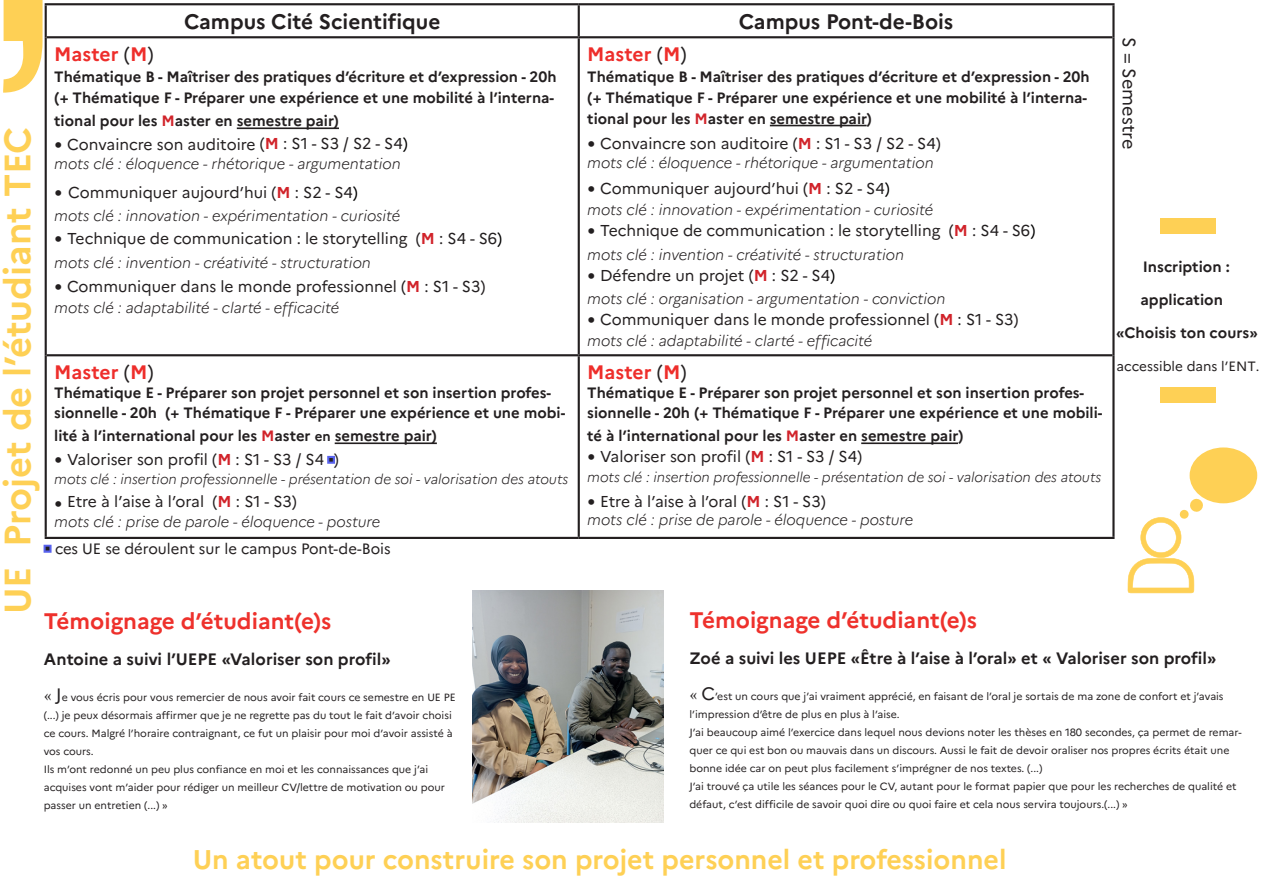
<style>
.page{position:relative;width:1263px;height:893px;background:#fff}
.page>*{position:absolute;margin:0;border:0;box-sizing:border-box;transform-origin:0 0}
.t1{font:700 36.75px "Marianne";color:#fed055}
.t2{font:700 27px "Marianne";color:#fed055}
.t3{font:700 22.5px "Marianne";color:#ee312c}
.t4{font:700 21px "Marianne";color:#231f20}
.t5{font:700 19.5px "Marianne";color:#ee2e2b}
.t6{font:18px "Marianne";color:#231f20}
.t7{font:700 16.5px "Marianne";color:#231f20}
.t8{font:15.75px "Marianne";color:#231f20}
.t9{font:700 15px/21px "Marianne";color:#231f20}
.t10{font:italic 300 15px "Marianne";color:#231f20}
.t11{font:15px "Marianne";color:#231f20}
.t12{font:italic 300 13.8px "Marianne";color:#231f20}
.t13{font:13.5px "Marianne";color:#231f20}
.t14{font:10.5px/18px "Marianne";color:#231f20}
.s1{font-weight:400;color:#231f20}
.s2{color:#d1232a}
.s3{font-family:"Verdana"}
.s4{font-weight:700;color:#d1232a}
.s5{color:#000}
.s6{font-size:13.5px}
.s7{font-family:"Arial";color:#5862ed}
.s8{font-family:"Arial";font-size:16.5px;color:#5862ed}
.s9{font-family:"Minion Pro";font-size:18px}
.s10{font-size:18px}
</style>
<div class="page">
<svg style="left:3px;top:0;width:40px;height:93px"></svg>
<hr style="left:45px;top:3px;width:534px;height:2px;background:#231f20">
<hr style="left:579px;top:3px;width:535px;height:2px;background:#231f20">
<hr style="left:47px;top:36px;width:532px;height:2px;background:#231f20">
<hr style="left:579px;top:36px;width:533px;height:2px;background:#231f20">
<hr style="left:47px;top:354px;width:532px;height:2px;background:#231f20">
<hr style="left:579px;top:354px;width:533px;height:2px;background:#231f20">
<hr style="left:45px;top:537px;width:534px;height:2px;background:#231f20">
<hr style="left:579px;top:537px;width:535px;height:2px;background:#231f20">
<hr style="left:45px;top:5px;width:2px;height:32px;background:#231f20">
<hr style="left:578px;top:5px;width:2px;height:31px;background:#231f20">
<hr style="left:1112px;top:5px;width:2px;height:32px;background:#231f20">
<hr style="left:45px;top:37px;width:2px;height:318px;background:#231f20">
<hr style="left:578px;top:38px;width:2px;height:316px;background:#231f20">
<hr style="left:1112px;top:37px;width:2px;height:318px;background:#231f20">
<hr style="left:45px;top:355px;width:2px;height:182px;background:#231f20">
<hr style="left:578px;top:356px;width:2px;height:181px;background:#231f20">
<hr style="left:1112px;top:355px;width:2px;height:182px;background:#231f20">
<hr style="left:237px;top:127px;width:102px;height:2px;background:#231f20">
<hr style="left:770px;top:125px;width:97px;height:1px;background:#231f20">
<hr style="left:335px;top:442px;width:102px;height:2px;background:#231f20">
<hr style="left:861px;top:442px;width:97px;height:2px;background:#231f20">
<div style="left:1161px;top:218px;width:55px;height:15px;background:#fed055"></div>
<div style="left:1161px;top:387px;width:55px;height:16px;background:#fed055"></div>
<div style="left:1189px;top:447px;width:68px;height:56px;background:#fed055;border-radius:50%"></div>
<svg style="left:1128px;top:498px;width:75px;height:95px"></svg>
<img style="left:472px;top:590px;width:191px;height:233px">
<p class="t4" style="left:184px;top:5px;width:258px">Campus Cité Scientifique</p>
<p class="t4" style="left:739px;top:5px;width:216px">Campus Pont-de-Bois</p>
<p class="t6" style="left:1143px;top:37px;width:114px;rotate:90deg">S = Semestre</p>
<p class="t5" style="left:54px;top:39px;width:101px">Master <span class="s1">(</span>M<span class="s1">)</span></p>
<p class="t9" style="left:54px;top:64px;width:504px">Thématique B - Maîtriser des pratiques d’écriture et d’expression - 20h (+ Thématique F - Préparer une expérience et une mobilité à l’interna-</p>
<p class="t9" style="left:54px;top:109px;width:286px">tional pour les <span class="s2">M</span>aster en semestre pair)</p>
<p class="t8" style="left:54px;top:132px;width:355px"><span class="s3">•</span> Convaincre son auditoire (<span class="s4">M</span> : S1 - S3 / S2 - S4<span class="s5">)</span></p>
<p class="t10" style="left:54px;top:152px;width:348px">mots clé : éloquence - rhétorique - argumentation</p>
<p class="t8" style="left:54px;top:180px;width:305px"><span class="s3">•</span> Communiquer aujourd’hui (<span class="s4">M</span> : S2 - S4<span class="s5">)</span></p>
<p class="t10" style="left:54px;top:204px;width:347px">mots clé : innovation - expérimentation - curiosité</p>
<p class="t8" style="left:54px;top:226px;width:449px"><span class="s3">•</span> Technique de communication : le storytelling (<span class="s4">M</span> : S4 - S6<span class="s5">)</span></p>
<p class="t10" style="left:54px;top:251px;width:318px">mots clé : invention - créativité - structuration</p>
<p class="t8" style="left:54px;top:274px;width:433px"><span class="s3">•</span> Communiquer dans le monde professionnel (<span class="s4">M</span> : S1 - S3)</p>
<p class="t10" style="left:54px;top:296px;width:286px">mots clé : adaptabilité - clarté - efficacité</p>
<p class="t5" style="left:587px;top:39px;width:101px">Master <span class="s1">(</span>M<span class="s1">)</span></p>
<p class="t9" style="left:587px;top:64px;width:504px">Thématique B - Maîtriser des pratiques d’écriture et d’expression - 20h (+ Thématique F - Préparer une expérience et une mobilité à l’interna&shy;tional pour les <span class="s2">M</span>aster en semestre pair)</p>
<p class="t8" style="left:587px;top:131px;width:355px"><span class="s3">•</span> Convaincre son auditoire (<span class="s4">M</span> : S1 - S3 / S2 - S4)</p>
<p class="t10" style="left:587px;top:151px;width:348px">mots clé : éloquence - rhétorique - argumentation</p>
<p class="t8" style="left:587px;top:176px;width:304px"><span class="s3">•</span> Communiquer aujourd’hui (<span class="s4">M</span> : S2 - S4<span class="s5">)</span></p>
<p class="t10" style="left:587px;top:198px;width:347px">mots clé : innovation - expérimentation - curiosité</p>
<p class="t8" style="left:587px;top:218px;width:449px"><span class="s3">•</span> Technique de communication : le storytelling (<span class="s4">M</span> : S4 - S6<span class="s5">)</span></p>
<p class="t10" style="left:587px;top:243px;width:318px">mots clé : invention - créativité - structuration</p>
<p class="t8" style="left:587px;top:263px;width:249px"><span class="s3">•</span> Défendre un projet (<span class="s4">M</span> : S2 - S4<span class="s5">)</span></p>
<p class="t10" style="left:587px;top:287px;width:360px">mots clé : organisation - argumentation - conviction</p>
<p class="t8" style="left:587px;top:308px;width:433px"><span class="s3">•</span> Communiquer dans le monde professionnel (<span class="s4">M</span> : S1 - S3)</p>
<p class="t10" style="left:587px;top:329px;width:286px">mots clé : adaptabilité - clarté - efficacité</p>
<p class="t1" style="left:-11px;top:614px;width:489px;rotate:-90deg">UE Projet de l’étudiant TEC</p>
<p class="t9" style="left:1143px;top:255px;width:88px">Inscription :</p>
<p class="t9" style="left:1140px;top:288px;width:84px">application</p>
<p class="t9" style="left:1116px;top:321px;width:143px">«Choisis ton cours»</p>
<p class="t13" style="left:1116px;top:356px;width:144px">accessible dans l’ENT.</p>
<p class="t5" style="left:54px;top:356px;width:101px">Master <span class="s1">(</span>M<span class="s1">)</span></p>
<p class="t9" style="left:54px;top:382px;width:512px;line-height:19.5px">Thématique E - Préparer son projet personnel et son insertion profes&shy;sionnelle - 20h (+ Thématique F - Préparer une expérience et une mobi-</p>
<p class="t9" style="left:54px;top:424px;width:384px">lité à l’international pour les <span class="s2">M</span>aster <span class="s6">en</span> semestre pair)</p>
<p class="t8" style="left:54px;top:447px;width:286px"><span class="s3">•</span> Valoriser son profil (<span class="s4">M</span> : S1 - S3 / S4 <span class="s7">▪</span>)</p>
<p class="t12" style="left:54px;top:469px;width:516px">mots clé : insertion professionnelle - présentation de soi - valorisation des atouts</p>
<p class="t8" style="left:54px;top:489px;width:244px"><span class="s3">•</span> Etre à l’aise à l’oral (<span class="s4">M</span> : S1 - S3)</p>
<p class="t10" style="left:54px;top:510px;width:327px">mots clé : prise de parole - éloquence - posture</p>
<p class="t5" style="left:587px;top:356px;width:101px">Master <span class="s1">(</span>M<span class="s1">)</span></p>
<p class="t9" style="left:587px;top:382px;width:517px;line-height:19.5px">Thématique E - Préparer son projet personnel et son insertion profes&shy;sionnelle - 20h (+ Thématique F - Préparer une expérience et une mobili-</p>
<p class="t9" style="left:587px;top:424px;width:378px">té à l’international pour les <span class="s2">M</span>aster en semestre pair)</p>
<p class="t8" style="left:587px;top:444px;width:276px"><span class="s3">•</span> Valoriser son profil (<span class="s4">M</span> : S1 - S3 / S4)</p>
<p class="t12" style="left:587px;top:466px;width:516px">mots clé : insertion professionnelle - présentation de soi - valorisation des atouts</p>
<p class="t8" style="left:587px;top:489px;width:240px"><span class="s3">•</span> Etre à l’aise à l’oral (<span class="s4">M</span> : S1 - S3)</p>
<p class="t10" style="left:587px;top:508px;width:327px">mots clé : prise de parole - éloquence - posture</p>
<p class="t11" style="left:45px;top:537px;width:348px"><span class="s8">▪</span> ces UE se déroulent sur le campus Pont-de-Bois</p>
<p class="t3" style="left:689px;top:603px;width:289px">Témoignage d’étudiant(e)s</p>
<p class="t7" style="left:689px;top:646px;width:529px">Zoé a suivi les UEPE «Être à l’aise à l’oral» et « Valoriser son profil»</p>
<p class="t14" style="left:689px;top:687px;width:536px"><span class="s9">«</span> <span class="s10">C</span>’est un cours que j’ai vraiment apprécié, en faisant de l’oral je sortais de ma zone de confort et j’avais l’impression d’être de plus en plus à l’aise.</p>
<p class="t14" style="left:689px;top:723px;width:554px">J’ai beaucoup aimé l’exercice dans lequel nous devions noter les thèses en 180 secondes, ça permet de remar&shy;quer ce qui est bon ou mauvais dans un discours. Aussi le fait de devoir oraliser nos propres écrits était une bonne idée car on peut plus facilement s’imprégner de nos textes. (...)</p>
<p class="t14" style="left:689px;top:777px;width:549px">J’ai trouvé ça utile les séances pour le CV, autant pour le format papier que pour les recherches de qualité et défaut, c’est difficile de savoir quoi dire ou quoi faire et cela nous servira toujours.(...) »</p>
<p class="t2" style="left:193px;top:839px;width:815px">Un atout pour construire son projet personnel et professionnel</p>
<p class="t3" style="left:44px;top:603px;width:289px">Témoignage d’étudiant(e)s</p>
<p class="t7" style="left:44px;top:646px;width:348px">Antoine a suivi l’UEPE «Valoriser son profil»</p>
<p class="t14" style="left:44px;top:687px;width:413px"><span class="s9">«</span> <span class="s10">J</span>e vous écris pour vous remercier de nous avoir fait cours ce semestre en UE PE (...) je peux désormais affirmer que je ne regrette pas du tout le fait d’avoir choisi ce cours. Malgré l’horaire contraignant, ce fut un plaisir pour moi d’avoir assisté à vos cours.<br>Ils m’ont redonné un peu plus confiance en moi et les connaissances que j’ai acquises vont m’aider pour rédiger un meilleur CV/lettre de motivation ou pour passer un entretien (...) »</p>
</div>
